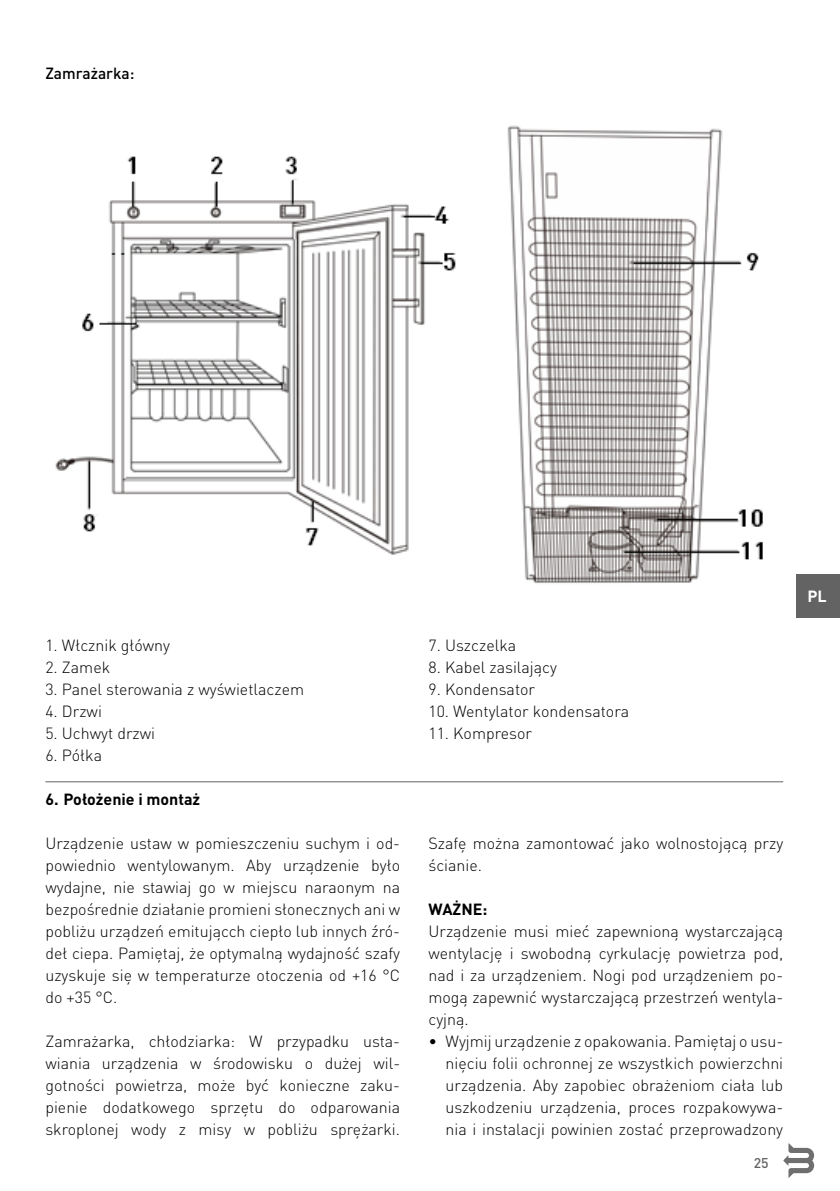
<style>
.page{position:relative;width:840px;height:1191px;background:#fff}
.page>*{position:absolute;margin:0;border:0;box-sizing:border-box;transform-origin:0 0}
.t1{font:300 16px/22px "DIN Pro";color:#000;text-align:justify}
.t2{font:700 16px "DIN Pro";color:#000}
.t3{font:500 16px "DIN Pro";color:#000}
.t4{font:700 16px "DIN Pro";color:#fff}
.t5{font:500 14px "DIN Pro";color:#646363}
</style>
<div class="page">
<div style="left:796px;top:574px;width:43px;height:43px;background:#646363"></div>
<svg style="left:783px;top:1143px;width:30px;height:34px"></svg>
<img style="left:55px;top:125px;width:708px;height:459px">
<hr style="left:45px;top:781px;width:737px;height:1px;background:#646363">
<p class="t3" style="left:45px;top:60px;width:90px">Zamrażarka:</p>
<p class="t1" style="left:45px;top:633px;width:126px">1. Włcznik główny</p>
<p class="t1" style="left:45px;top:655px;width:66px">2. Zamek</p>
<p class="t1" style="left:45px;top:677px;width:260px">3. Panel sterowania z wyświetlaczem</p>
<p class="t1" style="left:45px;top:699px;width:58px">4. Drzwi</p>
<p class="t1" style="left:45px;top:721px;width:111px">5. Uchwyt drzwi</p>
<p class="t1" style="left:45px;top:743px;width:58px">6. Półka</p>
<p class="t2" style="left:45px;top:786px;width:156px">6. Położenie i montaż</p>
<p class="t1" style="left:45px;top:831px;width:356px">Urządzenie ustaw w pomieszczeniu suchym i od&shy;powiednio wentylowanym. Aby urządzenie było wydajne, nie stawiaj go w miejscu naraonym na bezpośrednie działanie promieni słonecznych ani w pobliżu urządzeń emitującch ciepło lub innych źró&shy;deł ciepa. Pamiętaj, że optymalną wydajność szafy uzyskuje się w temperaturze otoczenia od +16 °C do +35 °C.</p>
<p class="t1" style="left:45px;top:1029px;width:356px">Zamrażarka, chłodziarka: W przypadku usta&shy;wiania urządzenia w środowisku o dużej wil&shy;gotności powietrza, może być konieczne zaku&shy;pienie dodatkowego sprzętu do odparowania skroplonej wody z misy w pobliżu sprężarki.</p>
<p class="t1" style="left:428px;top:633px;width:89px">7. Uszczelka</p>
<p class="t1" style="left:428px;top:655px;width:130px">8. Kabel zasilający</p>
<p class="t1" style="left:428px;top:677px;width:108px">9. Kondensator</p>
<p class="t1" style="left:428px;top:699px;width:202px">10. Wentylator kondensatora</p>
<p class="t1" style="left:428px;top:721px;width:105px">11. Kompresor</p>
<p class="t4" style="left:807px;top:583px;width:21px">PL</p>
<p class="t1" style="left:428px;top:831px;width:356px">Szafę można zamontować jako wolnostojącą przy ścianie.</p>
<p class="t2" style="left:428px;top:896px;width:60px">WAŻNE:</p>
<p class="t1" style="left:428px;top:919px;width:356px">Urządzenie musi mieć zapewnioną wystarczającą wentylację i swobodną cyrkulację powietrza pod, nad i za urządzeniem. Nogi pod urządzeniem po&shy;mogą zapewnić wystarczającą przestrzeń wentyla&shy;cyjną.</p>
<p class="t1" style="left:445px;top:1029px;width:339px;text-indent:-17px">• Wyjmij urządzenie z opakowania. Pamiętaj o usu&shy;nięciu folii ochronnej ze wszystkich powierzchni urządzenia. Aby zapobiec obrażeniom ciała lub uszkodzeniu urządzenia, proces rozpakowywa&shy;nia i instalacji powinien zostać przeprowadzony</p>
<p class="t5" style="left:753px;top:1151px;width:16px">25</p>
</div>
